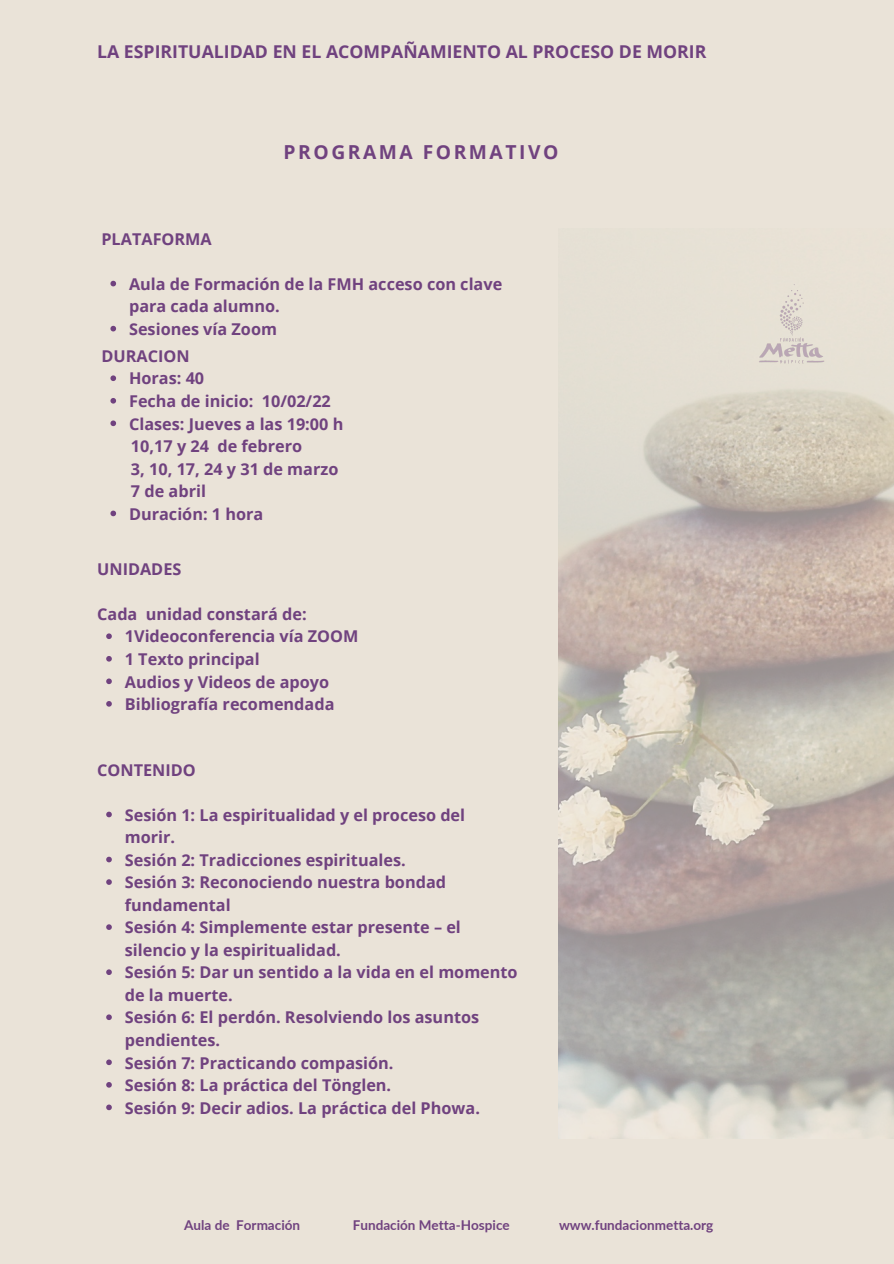
<style>
.page{position:relative;width:894px;height:1264px;background:#fff}
.page>*{position:absolute;margin:0;border:0;box-sizing:border-box;transform-origin:0 0}
.t1{font:700 19.2px "Open Sans";letter-spacing:.13em;color:#70427f}
.t2{font:700 17.7px "Open Sans";color:#70427f}
.t3{font:700 16.2px/22.5px "Open Sans";color:#70427f}
.t4{font:700 13.5px "Lato";color:#70427f}
</style>
<div class="page">
<div style="left:0;top:0;width:893px;height:1263px;background:#eae3d8"></div>
<img style="left:559px;top:284px;width:334px;height:854px">
<svg style="left:110px;top:281px;width:6px;height:5px"></svg>
<svg style="left:110px;top:326px;width:6px;height:5px"></svg>
<svg style="left:110px;top:375px;width:6px;height:6px"></svg>
<svg style="left:110px;top:398px;width:6px;height:5px"></svg>
<svg style="left:110px;top:420px;width:6px;height:6px"></svg>
<svg style="left:110px;top:510px;width:6px;height:6px"></svg>
<svg style="left:106px;top:633px;width:6px;height:6px"></svg>
<svg style="left:106px;top:656px;width:6px;height:5px"></svg>
<svg style="left:106px;top:678px;width:6px;height:6px"></svg>
<svg style="left:106px;top:701px;width:6px;height:5px"></svg>
<svg style="left:106px;top:811px;width:6px;height:6px"></svg>
<svg style="left:106px;top:856px;width:6px;height:6px"></svg>
<svg style="left:106px;top:879px;width:6px;height:5px"></svg>
<svg style="left:106px;top:924px;width:6px;height:5px"></svg>
<svg style="left:106px;top:969px;width:6px;height:6px"></svg>
<svg style="left:106px;top:1014px;width:6px;height:6px"></svg>
<svg style="left:106px;top:1059px;width:6px;height:6px"></svg>
<svg style="left:106px;top:1082px;width:6px;height:5px"></svg>
<svg style="left:106px;top:1104px;width:6px;height:6px"></svg>
<p class="t2" style="left:97px;top:40px;width:610px">LA ESPIRITUALIDAD EN EL ACOMPAÑAMIENTO AL PROCESO DE MORIR</p>
<p class="t3" style="left:101px;top:227px;width:112px">PLATAFORMA</p>
<p class="t1" style="left:283px;top:138px;width:276px">PROGRAMA FORMATIVO</p>
<p class="t3" style="left:129px;top:272px;width:374px">Aula de Formación de la FMH acceso con clave para cada alumno.</p>
<p class="t3" style="left:129px;top:317px;width:149px">Sesiones vía Zoom</p>
<p class="t3" style="left:101px;top:344px;width:90px">DURACION</p>
<p class="t3" style="left:129px;top:367px;width:77px">Horas: 40</p>
<p class="t3" style="left:129px;top:389px;width:203px">Fecha de inicio: 10/02/22</p>
<p class="t3" style="left:129px;top:412px;width:216px">Clases: Jueves a las 19:00 h</p>
<p class="t3" style="left:131px;top:434px;width:173px">10,17 y 24 de febrero</p>
<p class="t3" style="left:131px;top:457px;width:209px">3, 10, 17, 24 y 31 de marzo</p>
<p class="t3" style="left:131px;top:479px;width:76px">7 de abril</p>
<p class="t3" style="left:129px;top:502px;width:136px">Duración: 1 hora</p>
<p class="t3" style="left:97px;top:557px;width:86px">UNIDADES</p>
<p class="t3" style="left:97px;top:602px;width:211px">Cada unidad constará de:</p>
<p class="t3" style="left:125px;top:625px;width:235px">1Videoconferencia vía ZOOM</p>
<p class="t3" style="left:125px;top:647px;width:136px">1 Texto principal</p>
<p class="t3" style="left:125px;top:670px;width:206px">Audios y Videos de apoyo</p>
<p class="t3" style="left:125px;top:692px;width:211px">Bibliografía recomendada</p>
<p class="t3" style="left:97px;top:758px;width:100px">CONTENIDO</p>
<p class="t3" style="left:125px;top:803px;width:342px">Sesión 1: La espiritualidad y el proceso del morir.</p>
<p class="t3" style="left:125px;top:848px;width:282px">Sesión 2: Tradicciones espirituales.</p>
<p class="t3" style="left:125px;top:870px;width:322px">Sesión 3: Reconociendo nuestra bondad fundamental</p>
<p class="t3" style="left:125px;top:915px;width:337px">Sesión 4: Simplemente estar presente – el silencio y la espiritualidad.</p>
<p class="t3" style="left:125px;top:960px;width:394px">Sesión 5: Dar un sentido a la vida en el momento de la muerte.</p>
<p class="t3" style="left:125px;top:1005px;width:356px">Sesión 6: El perdón. Resolviendo los asuntos pendientes.</p>
<p class="t3" style="left:125px;top:1050px;width:270px">Sesión 7: Practicando compasión.</p>
<p class="t3" style="left:125px;top:1073px;width:268px">Sesión 8: La práctica del Tönglen.</p>
<p class="t3" style="left:125px;top:1095px;width:356px">Sesión 9: Decir adios. La práctica del Phowa.</p>
<p class="t4" style="left:184px;top:1216px;width:117px">Aula de Formación</p>
<p class="t4" style="left:352px;top:1216px;width:158px">Fundación Metta-Hospice</p>
<p class="t4" style="left:559px;top:1216px;width:156px">www.fundacionmetta.org</p>
</div>
